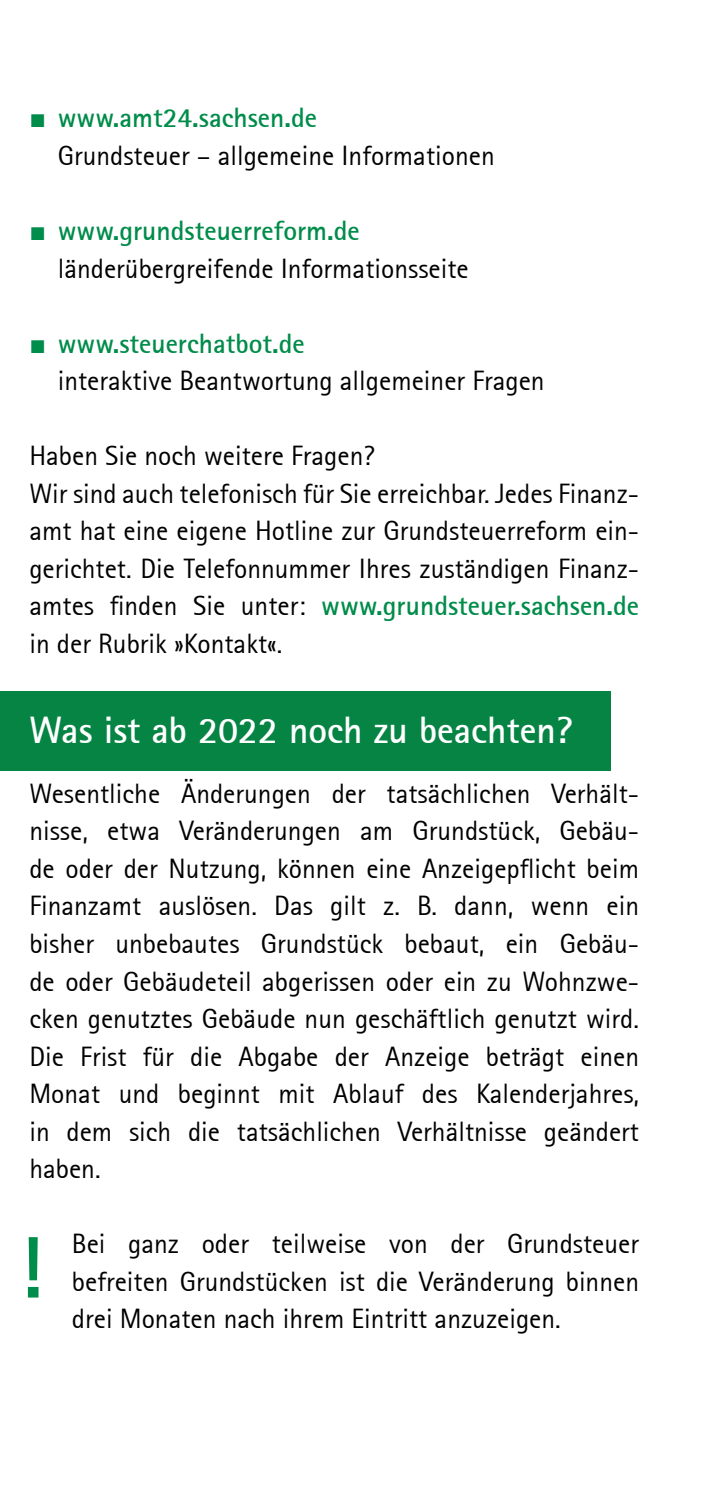
<style>
.page{position:relative;width:709px;height:1489px;background:#fff}
.page>*{position:absolute;margin:0;border:0;box-sizing:border-box;transform-origin:0 0}
.t1{font:700 87.5px "Rotis Sans Serif";color:#008c4a}
.t2{font:700 37.5px "Rotis Sans Serif";color:#fff}
.t3{font:27.5px/37.5px "Rotis Sans Serif";color:#000}
.s1{font-family:"Arial";color:#008c4a}
.s2{font-weight:700;color:#008c4a}
</style>
<div class="page">
<div style="left:0;top:691px;width:610px;height:80px;background:#068444"></div>
<p class="t3" style="left:58px;top:99px;width:438px;text-indent:-28px"><span class="s1">■</span> <span class="s2">www.amt24.sachsen.de<br></span>Grundsteuer – allgemeine Informationen</p>
<p class="t3" style="left:58px;top:212px;width:412px;text-indent:-28px"><span class="s1">■</span> <span class="s2">www.grundsteuerreform.de </span>länderübergreifende Informationsseite</p>
<p class="t3" style="left:58px;top:324px;width:488px;text-indent:-28px"><span class="s1">■</span> <span class="s2">www.steuerchatbot.de<br></span>interaktive Beantwortung allgemeiner Fragen</p>
<p class="t3" style="left:29px;top:437px;width:611px">Haben Sie noch weitere Fragen?<br>Wir sind auch telefonisch für Sie erreichbar. Jedes Finanz&shy;amt hat eine eigene Hotline zur Grundsteuerreform ein&shy;gerichtet. Die Telefonnummer Ihres zuständigen Finanz&shy;amtes finden Sie unter: <span class="s2">www.grundsteuer.sachsen.de </span>in der Rubrik »Kontakt«.</p>
<h2 class="t2" style="left:29px;top:706px;width:544px">Was ist ab 2022 noch zu beachten?</h2>
<p class="t3" style="left:29px;top:774px;width:611px;text-align:justify">Wesentliche Änderungen der tatsächlichen Verhält&shy;nisse, etwa Veränderungen am Grundstück, Gebäu&shy;de oder der Nutzung, können eine Anzeigepflicht beim Finanzamt auslösen. Das gilt z. B. dann, wenn ein bisher unbebautes Grundstück bebaut, ein Gebäu&shy;de oder Gebäudeteil abgerissen oder ein zu Wohnzwe&shy;cken genutztes Gebäude nun geschäftlich genutzt wird.<br>Die Frist für die Abgabe der Anzeige beträgt einen Monat und beginnt mit Ablauf des Kalenderjahres, in dem sich die tatsächlichen Verhältnisse geändert haben.</p>
<p class="t1" style="left:17px;top:1212px;width:27px">!</p>
<p class="t3" style="left:72px;top:1224px;width:568px;text-align:justify">Bei ganz oder teilweise von der Grundsteuer befreiten Grundstücken ist die Veränderung binnen drei Monaten nach ihrem Eintritt anzuzeigen.</p>
</div>
